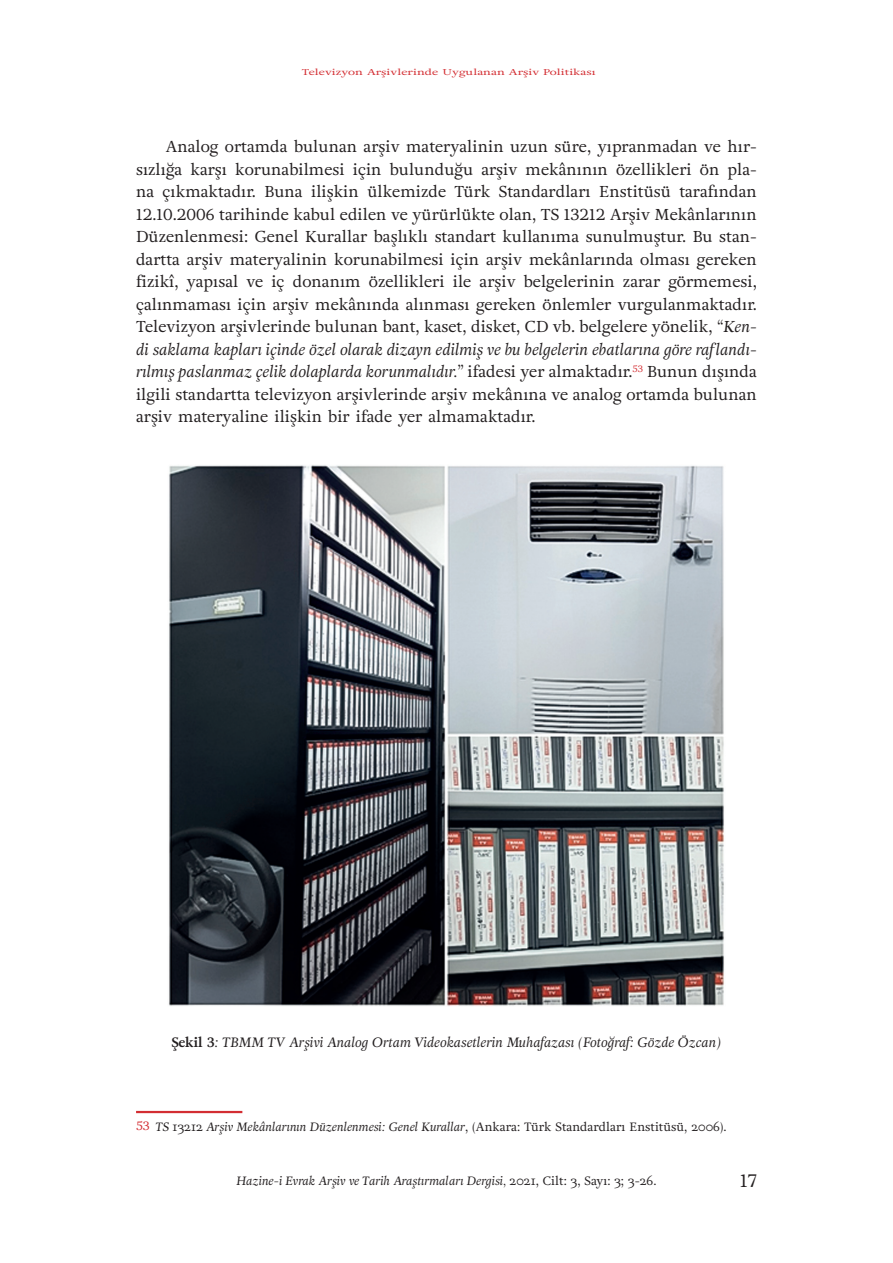
<style>
.page{position:relative;width:893px;height:1263px;background:#fff}
.page>*{position:absolute;margin:0;border:0;box-sizing:border-box;transform-origin:0 0}
.t1{font:18px "Adriane Text";color:#231f20}
.t2{font:15.75px/22.5px "Adriane Text";color:#231f20;text-align:justify}
.t3{font:italic 13.5px "Adriane Text";color:#231f20}
.t4{font:12px "Adriane Text";color:#231f20}
.t5{font:italic 12px "Adriane Text";color:#231f20}
.t6{font:8.4px "Adriane Text";color:#d32d32;scale:1.43 1}
.s1{font-style:italic}
.s2{font-weight:700;font-style:normal}
.s3{color:#d32d32}
.s4{font-style:normal}
</style>
<div class="page">
<hr style="left:136px;top:1111px;width:106px;height:2px;background:#d32d32">
<img style="left:169px;top:465px;width:555px;height:541px">
<p class="t6" style="left:302px;top:66px;width:207px">Televizyon Arşivlerinde Uygulanan Arşiv Politikası</p>
<p class="t2" style="left:136px;top:135px;width:622px;text-indent:30px">Analog ortamda bulunan arşiv materyalinin uzun süre, yıpranmadan ve hır&shy;sızlığa karşı korunabilmesi için bulunduğu arşiv mekânının özellikleri ön pla&shy;na çıkmaktadır. Buna ilişkin ülkemizde Türk Standardları Enstitüsü tarafından 12.10.2006 tarihinde kabul edilen ve yürürlükte olan, TS 13212 Arşiv Mekânlarının Düzenlenmesi: Genel Kurallar başlıklı standart kullanıma sunulmuştur. Bu stan&shy;dartta arşiv materyalinin korunabilmesi için arşiv mekânlarında olması gereken fizikî, yapısal ve iç donanım özellikleri ile arşiv belgelerinin zarar görmemesi, çalınmaması için arşiv mekânında alınması gereken önlemler vurgulanmaktadır.<br>Televizyon arşivlerinde bulunan bant, kaset, disket, CD vb. belgelere yönelik, <span class="s1">“Ken&shy;di saklama kapları içinde özel olarak dizayn edilmiş ve bu belgelerin ebatlarına göre raf landı&shy;rılmış paslanmaz çelik dolaplarda korunmalıdır.”</span> ifadesi yer almaktadır.<sup>53</sup> Bunun dışında ilgili standartta televizyon arşivlerinde arşiv mekânına ve analog ortamda bulunan arşiv materyaline ilişkin bir ifade yer almamaktadır.</p>
<p class="t3" style="left:172px;top:1033px;width:551px"><span class="s2">Şekil 3</span>: TBMM TV Arşivi Analog Ortam Videokasetlerin Muhafazası (Fotoğraf: Gözde Özcan)</p>
<p class="t4" style="left:136px;top:1119px;width:592px"><span class="s3">53</span> <span class="s1">TS</span> 13212 <span class="s1">Arşiv Mekânlarının Düzenlenmesi: Genel Kurallar</span>, (Ankara: Türk Standardları Enstitüsü, 2006).</p>
<p class="t5" style="left:236px;top:1172px;width:421px">Hazine-i Evrak Arşiv ve Tarih Araştırmaları Dergisi, <span class="s4">2021, Cilt: 3, Sayı: 3; 3-26.</span></p>
<p class="t1" style="left:740px;top:1168px;width:18px">17</p>
</div>
